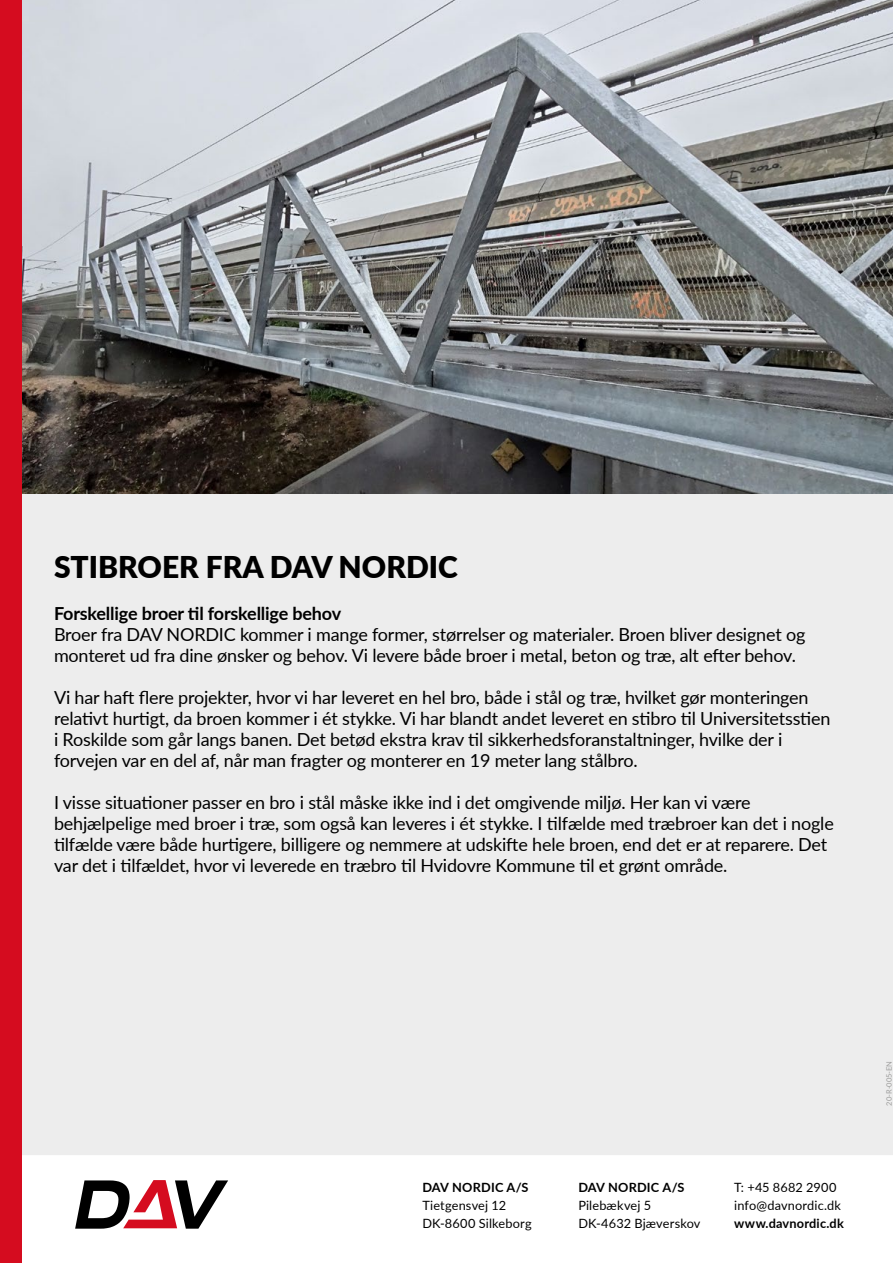
<style>
.page{position:relative;width:893px;height:1263px;background:#fff}
.page>*{position:absolute;margin:0;border:0;box-sizing:border-box;transform-origin:0 0}
.t1{font:900 30px "Lato";color:#000}
.t2{font:18px/21px "Lato";letter-spacing:-.01em;color:#000}
.t3{font:700 18px "Lato";letter-spacing:-.01em;color:#000}
.t4{font:12.75px/18px "Lato";letter-spacing:.01em;color:#000}
.t5{font:700 12.75px "Lato";letter-spacing:.015em;color:#000}
.t6{font:7.5px "Lato";color:#9d9d9c}
</style>
<div class="page">
<svg style="left:75px;top:1180px;width:153px;height:49px"></svg>
<div style="left:22px;top:493px;width:871px;height:662px;background:#ededed"></div>
<img style="left:22px;top:0;width:871px;height:493px">
<div style="left:0;top:0;width:22px;height:1263px;background:#d50c1f"></div>
<h1 class="t1" style="left:54px;top:550px;width:405px">STIBROER FRA DAV NORDIC</h1>
<p class="t3" style="left:54px;top:600px;width:289px">Forskellige broer til forskellige behov</p>
<p class="t2" style="left:54px;top:625px;width:753px">Broer fra DAV NORDIC kommer i mange former, størrelser og materialer. Broen bliver designet og monteret ud fra dine ønsker og behov. Vi levere både broer i metal, beton og træ, alt efter behov.</p>
<p class="t2" style="left:54px;top:686px;width:778px">Vi har haft flere projekter, hvor vi har leveret en hel bro, både i stål og træ, hvilket gør monteringen relativt hurtigt, da broen kommer i ét stykke. Vi har blandt andet leveret en stibro til Universitetsstien i Roskilde som går langs banen. Det betød ekstra krav til sikkerhedsforanstaltninger, hvilke der i forvejen var en del af, når man fragter og monterer en 19 meter lang stålbro.</p>
<p class="t2" style="left:54px;top:791px;width:781px">I visse situationer passer en bro i stål måske ikke ind i det omgivende miljø. Her kan vi være behjælpelige med broer i træ, som også kan leveres i ét stykke. I tilfælde med træbroer kan det i nogle tilfælde være både hurtigere, billigere og nemmere at udskifte hele broen, end det er at reparere. Det var det i tilfældet, hvor vi leverede en træbro til Hvidovre Kommune til et grønt område.</p>
<p class="t5" style="left:422px;top:1180px;width:108px">DAV NORDIC A/S</p>
<p class="t4" style="left:422px;top:1197px;width:111px">Tietgensvej 12<br>DK-8600 Silkeborg</p>
<p class="t5" style="left:578px;top:1180px;width:108px">DAV NORDIC A/S</p>
<p class="t4" style="left:578px;top:1197px;width:124px">Pilebækvej 5<br>DK-4632 Bjæverskov</p>
<p class="t4" style="left:734px;top:1179px;width:108px">T: +45 8682 2900 info@davnordic.dk</p>
<p class="t5" style="left:734px;top:1216px;width:111px">www.davnordic.dk</p>
<p class="t6" style="left:886px;top:1106px;width:46px;rotate:-90deg">20-R-005-EN</p>
</div>
